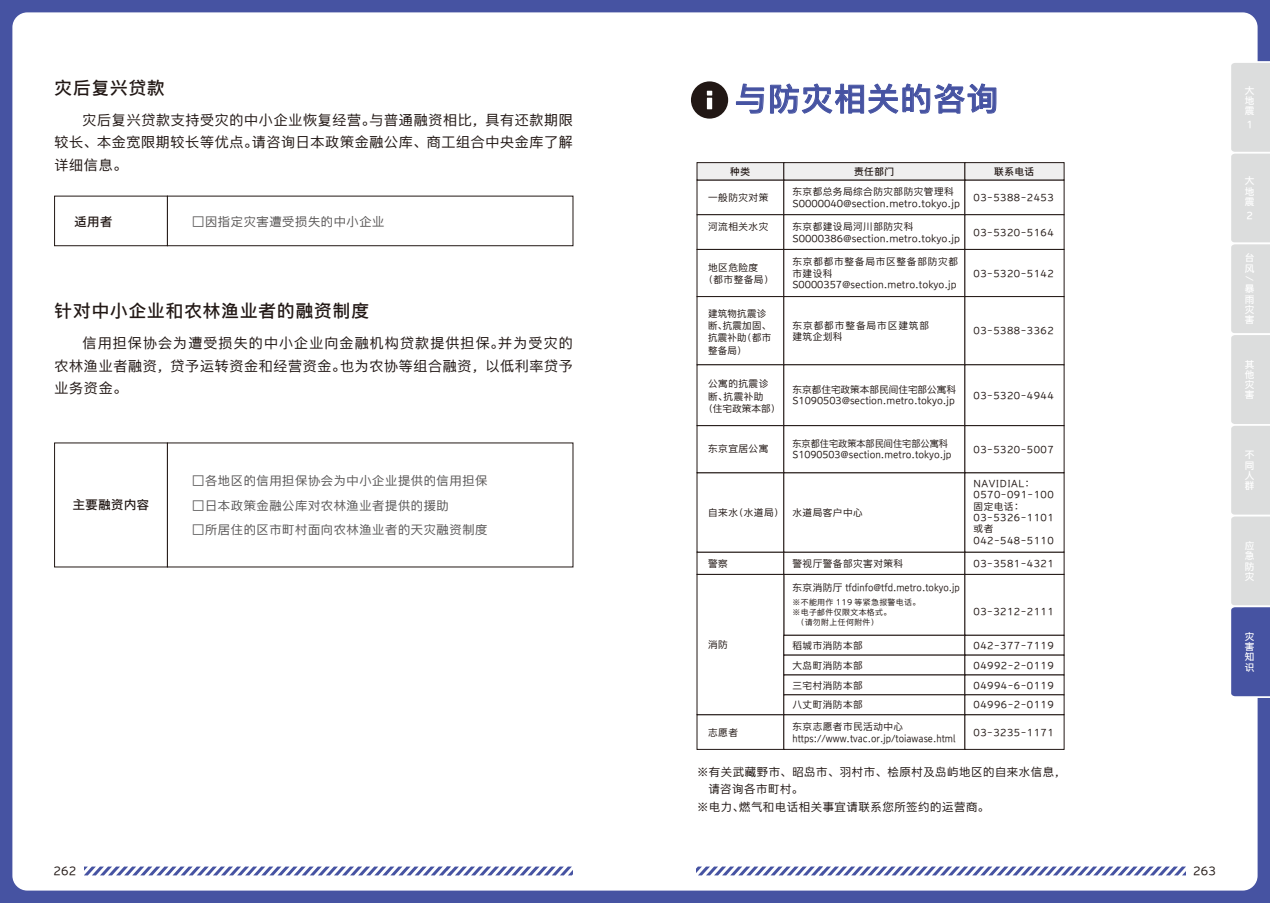
<style>
.page{position:relative;width:1270px;height:903px;background:#4653a2}
.page>*{position:absolute;margin:0;border:0;box-sizing:border-box;transform-origin:0 0}
.t1{font:31.5px "Min Moji Heip CN2 M";letter-spacing:.05em;color:#4653a2}
.t2{font:17.5px "Min Moji Heip CN2 M";letter-spacing:.06em;color:#221815}
.t3{font:14px/22.8px "Min Moji Heip CN2 R2";letter-spacing:.05em;color:#221815;text-align:justify}
.t4{font:12.25px "Min Moji Heip CN2 R2";letter-spacing:.05em;color:#595757}
.t5{font:12.25px "Min Moji Heip CN2 M";letter-spacing:.05em;color:#221815}
.t6{font:11.38px "Min Moji Heip CN2 R2";letter-spacing:.05em;color:#221815}
.t7{font:9.62px/19.8px "Min Moji Heip CN2 R2";letter-spacing:.05em;color:#221815}
.t8{font:9.62px/11.4px "Min Moji Heip CN2 R2";color:#221815}
.t9{font:9.62px/11.4px "Min Moji Heip CN2 R2";color:#221815;scale:.95 1}
.t10{font:9.62px/10.3px "Min Moji Heip CN2 M";color:#fff;text-align:justify}
.t11{font:9.62px/12.2px "Min Moji Heip CN2 R2";letter-spacing:.03em;color:#221815}
.t12{font:9.62px/11.4px "Min Moji Heip CN2 R2";letter-spacing:.1em;color:#221815}
.t13{font:9.62px "Min Moji Heip CN2 M";letter-spacing:.05em;color:#221815}
.t14{font:7.88px "Min Moji Heip CN2 R2";letter-spacing:.05em;color:#221815}
</style>
<div class="page">
<div style="left:12px;top:12px;width:1246px;height:878px;background:#fff"></div>
<svg style="left:1228px;top:60px;width:42px;height:639px"></svg>
<svg style="left:84px;top:866px;width:489px;height:9px"></svg>
<svg style="left:697px;top:866px;width:488px;height:9px"></svg>
<div style="left:54px;top:196px;width:114px;height:50px;background:#fff;border:1px solid #221815"></div>
<div style="left:167px;top:196px;width:406px;height:50px;background:#fff;border:1px solid #221815"></div>
<div style="left:54px;top:443px;width:114px;height:124px;background:#fff;border:1px solid #221815"></div>
<div style="left:167px;top:443px;width:406px;height:124px;background:#fff"></div>
<div style="left:697px;top:180px;width:87px;height:35px;background:#fff"></div>
<div style="left:697px;top:214px;width:87px;height:36px;background:#fff;border:1px solid #221815"></div>
<div style="left:697px;top:552px;width:87px;height:23px;background:#fff;border:1px solid #221815"></div>
<div style="left:697px;top:714px;width:87px;height:35px;background:#fff"></div>
<div style="left:697px;top:472px;width:87px;height:80px;background:#fff"></div>
<div style="left:697px;top:249px;width:87px;height:48px;background:#fff;border:1px solid #221815"></div>
<div style="left:697px;top:425px;width:87px;height:48px;background:#fff;border:1px solid #221815"></div>
<div style="left:697px;top:296px;width:87px;height:69px;background:#fff;border:1px solid #221815"></div>
<div style="left:697px;top:365px;width:87px;height:61px;background:#fff;border:1px solid #221815"></div>
<div style="left:697px;top:162px;width:87px;height:18px;background:#efefef;border:1px solid #221815"></div>
<div style="left:784px;top:180px;width:181px;height:35px;background:#fff"></div>
<div style="left:965px;top:180px;width:99px;height:35px;background:#fff"></div>
<div style="left:784px;top:214px;width:181px;height:36px;background:#fff;border:1px solid #221815"></div>
<div style="left:965px;top:214px;width:99px;height:36px;background:#fff;border:1px solid #221815"></div>
<div style="left:784px;top:552px;width:181px;height:23px;background:#fff;border:1px solid #221815"></div>
<div style="left:965px;top:552px;width:99px;height:23px;background:#fff;border:1px solid #221815"></div>
<div style="left:784px;top:574px;width:181px;height:61px;background:#fff;border:1px solid #221815"></div>
<div style="left:965px;top:574px;width:99px;height:61px;background:#fff;border:1px solid #221815"></div>
<div style="left:784px;top:472px;width:181px;height:80px;background:#fff"></div>
<div style="left:965px;top:472px;width:99px;height:80px;background:#fff"></div>
<div style="left:784px;top:249px;width:181px;height:48px;background:#fff;border:1px solid #221815"></div>
<div style="left:965px;top:249px;width:99px;height:48px;background:#fff;border:1px solid #221815"></div>
<div style="left:784px;top:425px;width:181px;height:48px;background:#fff;border:1px solid #221815"></div>
<div style="left:965px;top:425px;width:99px;height:48px;background:#fff;border:1px solid #221815"></div>
<div style="left:784px;top:296px;width:181px;height:69px;background:#fff;border:1px solid #221815"></div>
<div style="left:965px;top:296px;width:99px;height:69px;background:#fff;border:1px solid #221815"></div>
<div style="left:784px;top:365px;width:181px;height:61px;background:#fff;border:1px solid #221815"></div>
<div style="left:965px;top:365px;width:99px;height:61px;background:#fff;border:1px solid #221815"></div>
<div style="left:784px;top:162px;width:181px;height:18px;background:#efefef;border:1px solid #221815"></div>
<div style="left:965px;top:162px;width:99px;height:18px;background:#efefef;border:1px solid #221815"></div>
<div style="left:697px;top:574px;width:87px;height:141px;background:#fff;border:1px solid #221815"></div>
<svg style="left:736px;top:84px;width:28px;height:29px"></svg>
<svg style="left:770px;top:84px;width:226px;height:30px"></svg>
<svg style="left:691px;top:81px;width:37px;height:38px"></svg>
<div style="left:784px;top:714px;width:181px;height:35px;background:#fff"></div>
<div style="left:965px;top:714px;width:99px;height:35px;background:#fff"></div>
<div style="left:784px;top:635px;width:181px;height:20px;background:#fff;border:1px solid #221815"></div>
<div style="left:965px;top:635px;width:99px;height:20px;background:#fff;border:1px solid #221815"></div>
<div style="left:784px;top:655px;width:181px;height:20px;background:#fff;border:1px solid #221815"></div>
<div style="left:965px;top:655px;width:99px;height:20px;background:#fff;border:1px solid #221815"></div>
<div style="left:784px;top:675px;width:181px;height:20px;background:#fff"></div>
<div style="left:965px;top:675px;width:99px;height:20px;background:#fff"></div>
<div style="left:784px;top:694px;width:181px;height:21px;background:#fff;border:1px solid #221815"></div>
<div style="left:965px;top:694px;width:99px;height:21px;background:#fff;border:1px solid #221815"></div>
<h2 class="t2" style="left:55px;top:79px;width:112px">灾后复兴贷款</h2>
<h3 class="t3" style="left:55px;top:109px;width:520px;text-indent:28px">灾后复兴贷款支持受灾的中小企业恢复经营。与普通融资相比，具有还款期限较长、本金宽限期较长等优点。请咨询日本政策金融公库、商工组合中央金库了解详细信息。</h3>
<p class="t5" style="left:74px;top:215px;width:39px">适用者</p>
<p class="t4" style="left:192px;top:215px;width:194px">□因指定灾害遭受损失的中小企业</p>
<h2 class="t2" style="left:55px;top:302px;width:316px">针对中小企业和农林渔业者的融资制度</h2>
<h3 class="t3" style="left:55px;top:332px;width:520px;text-indent:28px">信用担保协会为遭受损失的中小企业向金融机构贷款提供担保。并为受灾的农林渔业者融资，贷予运转资金和经营资金。也为农协等组合融资，以低利率贷予业务资金。</h3>
<p class="t5" style="left:73px;top:498px;width:78px">主要融资内容</p>
<p class="t4" style="left:192px;top:475px;width:297px">□各地区的信用担保协会为中小企业提供的信用担保</p>
<p class="t4" style="left:192px;top:499px;width:258px">□日本政策金融公库对农林渔业者提供的援助</p>
<p class="t4" style="left:192px;top:524px;width:297px">□所居住的区市町村面向农林渔业者的天灾融资制度</p>
<h1 class="t1" style="left:735px;top:83px;width:265px">与防灾相关的咨询</h1>
<p class="t13" style="left:730px;top:167px;width:21px">种类</p>
<p class="t13" style="left:854px;top:167px;width:41px">责任部门</p>
<p class="t13" style="left:994px;top:167px;width:41px">联系电话</p>
<p class="t7" style="left:708px;top:188px;width:62px">一般防灾对策</p>
<p class="t8" style="left:792px;top:187px;width:169px">东京都总务局综合防灾部防灾管理科<br>S0000040@section.metro.tokyo.jp</p>
<p class="t7" style="left:974px;top:188px;width:82px">03-5388-2453</p>
<p class="t7" style="left:708px;top:217px;width:62px">河流相关水灾</p>
<p class="t8" style="left:792px;top:221px;width:169px">东京都建设局河川部防灾科<br>S0000386@section.metro.tokyo.jp</p>
<p class="t7" style="left:974px;top:223px;width:82px">03-5320-5164</p>
<p class="t7" style="left:703px;top:261px;width:72px;line-height:12.2px;text-indent:5px">地区危险度<br>（都市整备局）</p>
<p class="t8" style="left:792px;top:257px;width:167px">东京都都市整备局市区整备部防灾都市建设科<br>S0000357@section.metro.tokyo.jp</p>
<p class="t11" style="left:708px;top:308px;width:65px">建筑物抗震诊断、抗震加固、抗震补助（都市整备局）</p>
<p class="t7" style="left:708px;top:374px;width:62px">公寓的抗震诊</p>
<p class="t7" style="left:708px;top:387px;width:57px">断、抗震补助</p>
<p class="t7" style="left:703px;top:399px;width:78px">（住宅政策本部）</p>
<p class="t12" style="left:792px;top:320px;width:138px">东京都都市整备局市区建筑部建筑企划科</p>
<p class="t8" style="left:792px;top:384px;width:165px">东京都住宅政策本部民间住宅部公寓科<br>S1090503@section.metro.tokyo.jp</p>
<p class="t7" style="left:708px;top:439px;width:62px">东京宜居公寓</p>
<p class="t9" style="left:792px;top:438px;width:169px">东京都住宅政策本部民间住宅部公寓科<br>S1090503@section.metro.tokyo.jp</p>
<p class="t7" style="left:708px;top:503px;width:156px">自来水（水道局） 水道局客户中心</p>
<p class="t7" style="left:974px;top:264px;width:82px">03-5320-5142</p>
<p class="t7" style="left:974px;top:321px;width:82px">03-5388-3362</p>
<p class="t7" style="left:974px;top:386px;width:82px">03-5320-4944</p>
<p class="t7" style="left:974px;top:440px;width:82px">03-5320-5007</p>
<p class="t7" style="left:974px;top:478px;width:82px;line-height:11.4px">NAVIDIAL：<br>0570-091-100固定电话：<br>03-5326-1101或者<br>042-548-5110</p>
<p class="t7" style="left:708px;top:554px;width:21px">警察</p>
<p class="t7" style="left:792px;top:554px;width:112px">警视厅警备部灾害对策科</p>
<p class="t7" style="left:974px;top:554px;width:82px">03-3581-4321</p>
<p class="t7" style="left:708px;top:635px;width:21px">消防</p>
<p class="t8" style="left:792px;top:582px;width:169px">东京消防厅 tfdinfo@tfd.metro.tokyo.jp</p>
<p class="t14" style="left:792px;top:599px;width:129px">※不能用作 119 等紧急报警电话。</p>
<p class="t14" style="left:792px;top:608px;width:100px">※电子邮件仅限文本格式。</p>
<p class="t14" style="left:796px;top:618px;width:84px">（请勿附上任何附件）</p>
<p class="t7" style="left:792px;top:636px;width:72px;text-align:justify">稻城市消防本部大岛町消防本部三宅村消防本部八丈町消防本部</p>
<p class="t7" style="left:974px;top:602px;width:82px">03-3212-2111</p>
<p class="t7" style="left:974px;top:636px;width:82px;text-align:justify">042-377-7119<br>04992-2-0119<br>04994-6-0119<br>04996-2-0119</p>
<p class="t8" style="left:792px;top:721px;width:165px">东京志愿者市民活动中心https://www.tvac.or.jp/toiawase.html</p>
<p class="t7" style="left:708px;top:723px;width:31px">志愿者</p>
<p class="t7" style="left:974px;top:723px;width:82px">03-3235-1171</p>
<p class="t6" style="left:697px;top:766px;width:371px">※有关武藏野市、昭岛市、羽村市、桧原村及岛屿地区的自来水信息，</p>
<p class="t6" style="left:708px;top:783px;width:96px">请咨询各市町村。</p>
<p class="t6" style="left:697px;top:801px;width:294px">※电力、燃气和电话相关事宜请联系您所签约的运营商。</p>
<p class="t6" style="left:54px;top:865px;width:24px">262</p>
<p class="t6" style="left:1193px;top:865px;width:24px">263</p>
<p class="t10" style="left:1245px;top:85px;width:11px">大地震</p>
<p class="t10" style="left:1245px;top:176px;width:11px">大地震</p>
<p class="t10" style="left:1246px;top:211px;width:8px">2</p>
<p class="t10" style="left:1245px;top:253px;width:11px">台风</p>
<p class="t10" style="left:1254px;top:276px;width:6px;rotate:90deg">/</p>
<p class="t10" style="left:1245px;top:284px;width:11px">暴雨灾害</p>
<p class="t10" style="left:1245px;top:359px;width:11px">其他灾害</p>
<p class="t10" style="left:1245px;top:450px;width:11px">不同人群</p>
<p class="t10" style="left:1245px;top:541px;width:11px">应急防灾</p>
<p class="t10" style="left:1245px;top:631px;width:11px">灾害知识</p>
</div>
